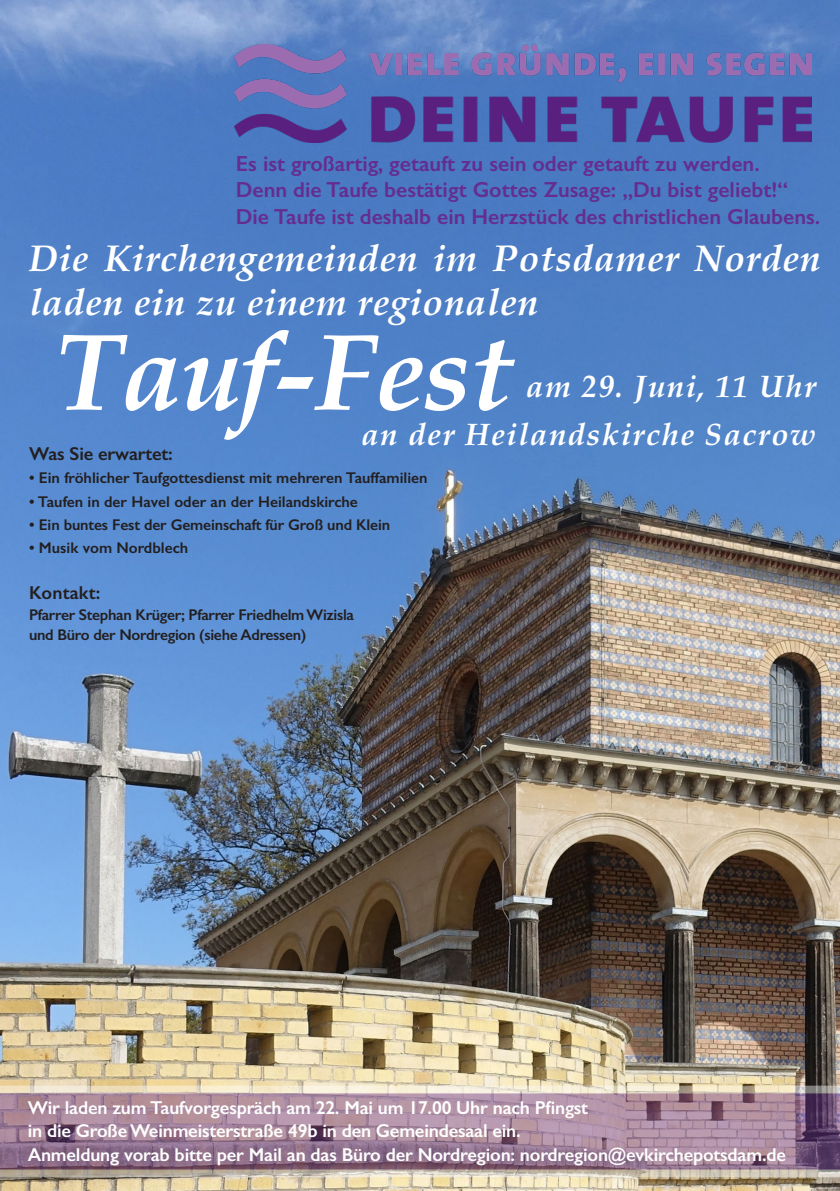
<style>
.page{position:relative;width:840px;height:1191px;background:#fff}
.page>*{position:absolute;margin:0;border:0;box-sizing:border-box;transform-origin:0 0}
.t1{font:italic 700 109px "Book Antiqua";letter-spacing:-.01em;color:#fff}
.t2{font:italic 700 37.4px/43.6px "Book Antiqua";letter-spacing:.02em;color:#fff}
.t3{font:italic 700 31.2px/48.2px "Book Antiqua";letter-spacing:.05em;color:#fff;text-align:right}
.t4{font:600 21.8px/26.2px "Gill Sans";color:#652d90}
.t5{font:600 18.6px/23.4px "Gill Sans";letter-spacing:-.01em;color:#fff}
.t6{font:600 18.6px "Gill Sans";letter-spacing:-.01em;color:#231f20}
.t7{font:600 18.6px "Gill Sans";letter-spacing:.01em;color:#231f20}
.t8{font:600 15.6px/20.2px "Gill Sans";letter-spacing:-.01em;color:#231f20}
</style>
<div class="page">
<img style="left:0;top:0;width:839px;height:1191px">
<img style="left:234px;top:44px;width:577px;height:99px">
<svg style="left:0;top:1085px;width:839px;height:92px;background:#a78b9a"></svg>
<h3 class="t4" style="left:236px;top:150px;width:585px">Es ist großartig, getauft zu sein oder getauft zu werden.<br>Denn die Taufe bestätigt Gottes Zusage: „Du bist geliebt!“<br>Die Taufe ist deshalb ein Herzstück des christlichen Glaubens.</h3>
<h2 class="t2" style="left:29px;top:236px;width:792px">Die Kirchengemeinden im Potsdamer Norden laden ein zu einem regionalen</h2>
<h1 class="t1" style="left:56px;top:297px;width:457px">Tauf-Fest</h1>
<h3 class="t3" style="left:361px;top:362px;width:456px">am 29. Juni, 11 Uhr<br>an der Heilandskirche Sacrow</h3>
<p class="t6" style="left:29px;top:442px;width:145px">Was Sie erwartet:</p>
<p class="t8" style="left:29px;top:468px;width:400px">• Ein fröhlicher Taufgottesdienst mit mehreren Tauffamilien</p>
<p class="t8" style="left:29px;top:491px;width:330px">• Taufen in der Havel oder an der Heilandskirche</p>
<p class="t8" style="left:29px;top:514px;width:362px">• Ein buntes Fest der Gemeinschaft für Groß und Klein</p>
<p class="t8" style="left:29px;top:538px;width:161px">• Musik vom Nordblech</p>
<p class="t7" style="left:29px;top:581px;width:73px">Kontakt:</p>
<p class="t8" style="left:29px;top:604px;width:326px">Pfarrer Stephan Krüger; Pfarrer Friedhelm Wizisla und Büro der Nordregion (siehe Adressen)</p>
<p class="t5" style="left:28px;top:1095px;width:759px">Wir laden zum Taufvorgespräch am 22. Mai um 17.00 Uhr nach Pfingst<br>in die Große Weinmeisterstraße 49b in den Gemeindesaal ein.<br>Anmeldung vorab bitte per Mail an das Büro der Nordregion: nordregion@evkirchepotsdam.de</p>
</div>
